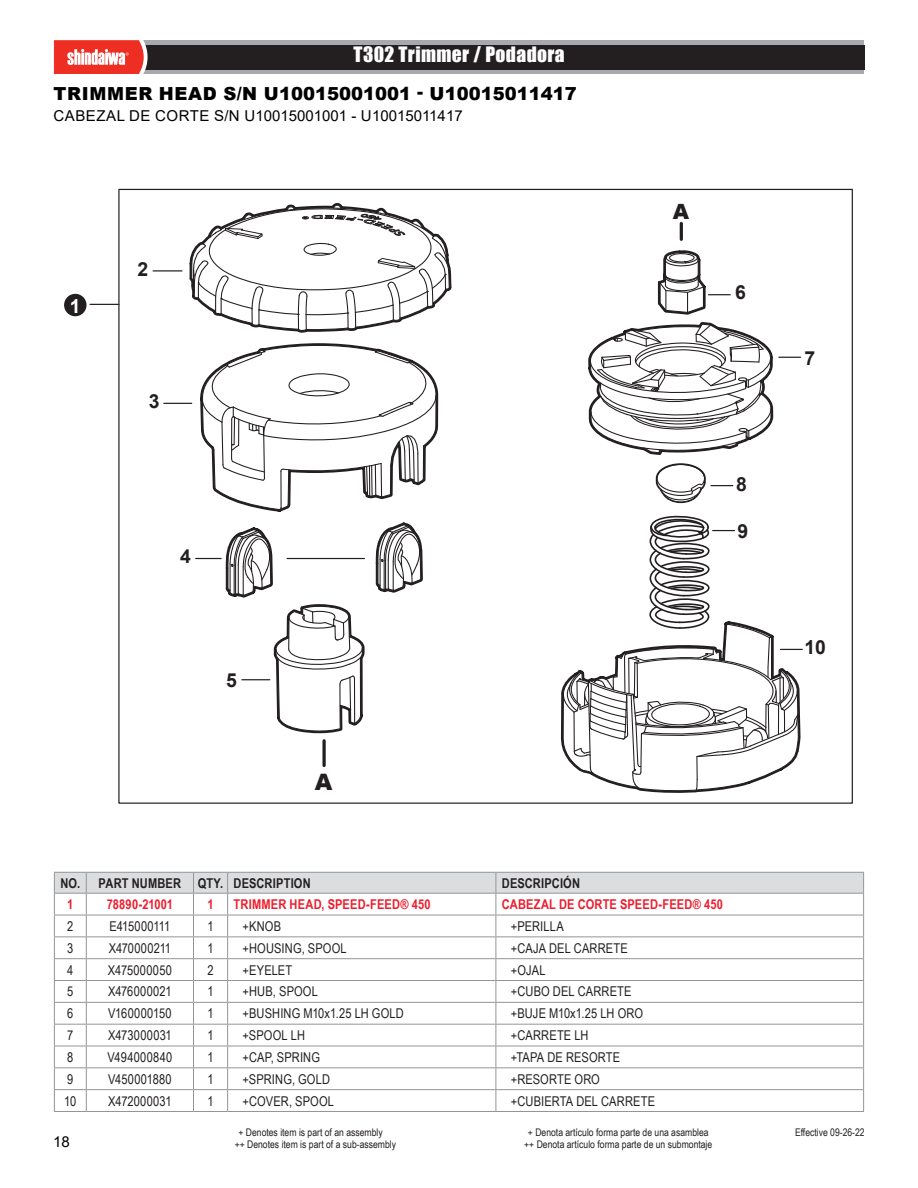
<style>
.page{position:relative;width:918px;height:1188px;background:#fff}
.page>*{position:absolute;margin:0;border:0;box-sizing:border-box;transform-origin:0 0}
.t1{font:900 22.65px "Arial";color:#231f20}
.t2{font:900 21px "Arial";color:#231f20}
.t3{font:19.5px "Impact";letter-spacing:.02em;color:#fff}
.t4{font:700 19.35px "Arial";color:#231f20}
.t5{font:700 19.35px "Arial";color:#fff}
.t6{font:900 18px "Arial";color:#000}
.t7{font:15px "Arial";color:#000}
.t8{font:13.5px "Arial Narrow";letter-spacing:.01em;color:#231f20}
.t9{font:700 13.5px "Arial Narrow";letter-spacing:.015em;color:#ee1b2c}
.t10{font:700 13.5px "Arial Narrow";letter-spacing:.01em;color:#231f20}
.t11{font:13.5px "Arial Narrow";letter-spacing:-.015em;color:#231f20}
.t12{font:10.5px "Arial Narrow";color:#231f20}
</style>
<div class="page">
<div style="left:143px;top:41px;width:721px;height:33px;background:#a8a9ad"></div>
<div style="left:145px;top:45px;width:719px;height:24px;background:#231f20"></div>
<svg style="left:54px;top:40px;width:94px;height:34px;background:#ef6158"></svg>
<svg style="left:274px;top:511px;width:149px;height:82px"></svg>
<svg style="left:187px;top:188px;width:267px;height:319px"></svg>
<svg style="left:190px;top:204px;width:260px;height:127px"></svg>
<div style="left:64px;top:294px;width:23px;height:22px;background:#231f20;border-radius:50%"></div>
<hr style="left:153px;top:270px;width:29px;height:2px;background:#231f20">
<svg style="left:90px;top:304px;width:28px;height:1px"></svg>
<svg style="left:561px;top:515px;width:241px;height:277px"></svg>
<svg style="left:164px;top:403px;width:28px;height:1px"></svg>
<svg style="left:196px;top:523px;width:171px;height:244px"></svg>
<svg style="left:588px;top:221px;width:213px;height:283px"></svg>
<hr style="left:54px;top:1111px;width:32px;height:1px;background:#939598">
<hr style="left:86px;top:1111px;width:107px;height:1px;background:#939598">
<hr style="left:194px;top:1111px;width:34px;height:1px;background:#939598">
<hr style="left:228px;top:1111px;width:268px;height:1px;background:#939598">
<hr style="left:496px;top:1111px;width:368px;height:1px;background:#939598">
<svg style="left:54px;top:872px;width:810px;height:239px"></svg>
<h3 class="t3" style="left:354px;top:39px;width:213px">T302 Trimmer / Podadora</h3>
<h3 class="t6" style="left:54px;top:80px;width:525px">TRIMMER HEAD S/N U10015001001 - U10015011417</h3>
<p class="t7" style="left:54px;top:105px;width:411px">CABEZAL DE CORTE S/N U10015001001 - U10015011417</p>
<h3 class="t5" style="left:70px;top:292px;width:12px">1</h3>
<h3 class="t4" style="left:137px;top:256px;width:12px">2</h3>
<h3 class="t4" style="left:149px;top:388px;width:12px">3</h3>
<h3 class="t4" style="left:180px;top:543px;width:12px">4</h3>
<h2 class="t2" style="left:673px;top:196px;width:18px">A</h2>
<h3 class="t4" style="left:735px;top:279px;width:12px">6</h3>
<h3 class="t4" style="left:736px;top:470px;width:12px">8</h3>
<h3 class="t4" style="left:738px;top:517px;width:12px">9</h3>
<h3 class="t4" style="left:226px;top:666px;width:12px">5</h3>
<h1 class="t1" style="left:315px;top:766px;width:19px">A</h1>
<p class="t10" style="left:60px;top:873px;width:252px">NO. PART NUMBER QTY. DESCRIPTION</p>
<p class="t10" style="left:502px;top:873px;width:80px">DESCRIPCIÓN</p>
<p class="t9" style="left:67px;top:894px;width:8px">1</p>
<p class="t9" style="left:107px;top:894px;width:68px">78890-21001</p>
<p class="t9" style="left:207px;top:894px;width:8px">1</p>
<p class="t9" style="left:234px;top:894px;width:199px">TRIMMER HEAD, SPEED-FEED® 450</p>
<p class="t9" style="left:502px;top:894px;width:223px">CABEZAL DE CORTE SPEED-FEED® 450</p>
<p class="t8" style="left:67px;top:916px;width:8px">2</p>
<p class="t11" style="left:110px;top:916px;width:62px">E415000111</p>
<p class="t8" style="left:207px;top:916px;width:8px">1</p>
<p class="t8" style="left:243px;top:916px;width:40px">+KNOB</p>
<p class="t8" style="left:511px;top:916px;width:54px">+PERILLA</p>
<p class="t8" style="left:67px;top:938px;width:8px">3</p>
<p class="t8" style="left:109px;top:938px;width:64px">X470000211</p>
<p class="t8" style="left:207px;top:938px;width:8px">1</p>
<p class="t8" style="left:243px;top:938px;width:106px">+HOUSING, SPOOL</p>
<p class="t8" style="left:511px;top:938px;width:118px">+CAJA DEL CARRETE</p>
<p class="t8" style="left:67px;top:960px;width:8px">4</p>
<p class="t8" style="left:108px;top:960px;width:66px">X475000050</p>
<p class="t8" style="left:207px;top:960px;width:8px">2</p>
<p class="t8" style="left:243px;top:960px;width:51px">+EYELET</p>
<p class="t8" style="left:511px;top:960px;width:36px">+OJAL</p>
<p class="t8" style="left:67px;top:982px;width:8px">5</p>
<p class="t8" style="left:108px;top:982px;width:65px">X476000021</p>
<p class="t8" style="left:207px;top:982px;width:8px">1</p>
<p class="t8" style="left:243px;top:982px;width:77px">+HUB, SPOOL</p>
<p class="t8" style="left:511px;top:982px;width:122px">+CUBO DEL CARRETE</p>
<p class="t8" style="left:67px;top:1004px;width:8px">6</p>
<p class="t8" style="left:108px;top:1004px;width:65px">V160000150</p>
<p class="t8" style="left:207px;top:1004px;width:8px">1</p>
<p class="t8" style="left:243px;top:1004px;width:163px">+BUSHING M10x1.25 LH GOLD</p>
<p class="t8" style="left:511px;top:1004px;width:134px">+BUJE M10x1.25 LH ORO</p>
<p class="t8" style="left:67px;top:1025px;width:8px">7</p>
<p class="t8" style="left:108px;top:1025px;width:65px">X473000031</p>
<p class="t8" style="left:207px;top:1025px;width:8px">1</p>
<p class="t8" style="left:243px;top:1025px;width:64px">+SPOOL LH</p>
<p class="t8" style="left:511px;top:1025px;width:79px">+CARRETE LH</p>
<p class="t8" style="left:67px;top:1047px;width:8px">8</p>
<p class="t8" style="left:108px;top:1047px;width:66px">V494000840</p>
<p class="t8" style="left:207px;top:1047px;width:8px">1</p>
<p class="t8" style="left:243px;top:1047px;width:79px">+CAP, SPRING</p>
<p class="t8" style="left:511px;top:1047px;width:111px">+TAPA DE RESORTE</p>
<p class="t8" style="left:67px;top:1069px;width:8px">9</p>
<p class="t8" style="left:108px;top:1069px;width:65px">V450001880</p>
<p class="t8" style="left:207px;top:1069px;width:8px">1</p>
<p class="t8" style="left:243px;top:1069px;width:89px">+SPRING, GOLD</p>
<p class="t8" style="left:511px;top:1069px;width:91px">+RESORTE ORO</p>
<p class="t8" style="left:64px;top:1091px;width:14px">10</p>
<p class="t8" style="left:108px;top:1091px;width:65px">X472000031</p>
<p class="t8" style="left:207px;top:1091px;width:8px">1</p>
<p class="t8" style="left:243px;top:1091px;width:93px">+COVER, SPOOL</p>
<p class="t8" style="left:511px;top:1091px;width:146px">+CUBIERTA DEL CARRETE</p>
<p class="t7" style="left:53px;top:1132px;width:18px">18</p>
<p class="t12" style="left:238px;top:1124px;width:146px">+ Denotes item is part of an assembly</p>
<p class="t12" style="left:528px;top:1124px;width:182px">+ Denota artículo forma parte de una asamblea</p>
<p class="t12" style="left:235px;top:1136px;width:163px">++ Denotes item is part of a sub-assembly</p>
<p class="t12" style="left:524px;top:1136px;width:190px">++ Denota artículo forma parte de un submontaje</p>
<h3 class="t4" style="left:805px;top:344px;width:12px">7</h3>
<h3 class="t4" style="left:804px;top:633px;width:23px">10</h3>
<p class="t12" style="left:795px;top:1124px;width:71px">Effective 09-26-22</p>
</div>
